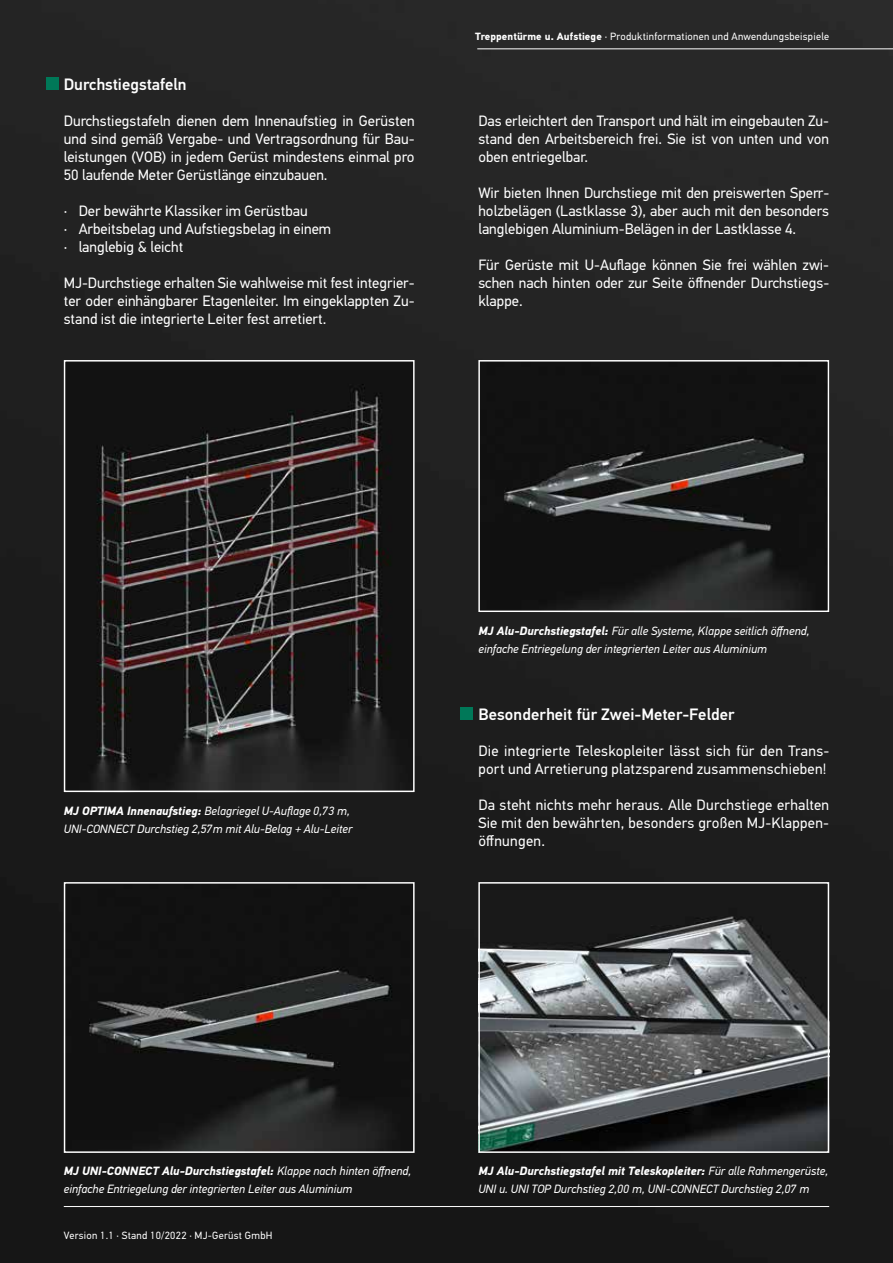
<style>
.page{position:relative;width:893px;height:1263px;background:#fff}
.page>*{position:absolute;margin:0;border:0;box-sizing:border-box;transform-origin:0 0}
.t1{font:500 16.5px "PFDIN Text Pro";color:#fff}
.t2{font:15px/18px "PFDIN Text Pro";color:#fff;text-align:justify}
.t3{font:italic 12px/18px "PFDIN Text Pro";color:#fff}
.t4{font:10.5px "PFDIN Text Pro";letter-spacing:.025em;color:#fff}
.s1{font-weight:700}
</style>
<div class="page">
<img style="left:0;top:0;width:893px;height:1263px">
<hr style="left:477px;top:48px;width:416px;height:1px;background:#fff">
<hr style="left:64px;top:1206px;width:765px;height:1px;background:#fff">
<img style="left:481px;top:885px;width:345px;height:265px">
<div style="left:478px;top:882px;width:351px;height:271px;border:2px solid #fff"></div>
<img style="left:67px;top:885px;width:345px;height:265px">
<div style="left:64px;top:882px;width:351px;height:271px;border:2px solid #fff"></div>
<img style="left:67px;top:363px;width:345px;height:426px">
<div style="left:64px;top:360px;width:351px;height:432px;border:2px solid #fff"></div>
<img style="left:481px;top:363px;width:345px;height:246px">
<div style="left:478px;top:360px;width:351px;height:252px;border:2px solid #fff"></div>
<div style="left:46px;top:77px;width:12px;height:13px;background:#007858"></div>
<div style="left:460px;top:707px;width:13px;height:13px;background:#007858"></div>
<p class="t1" style="left:64px;top:74px;width:124px">Durchstiegstafeln</p>
<p class="t2" style="left:64px;top:112px;width:352px">Durchstiegstafeln dienen dem Innenaufstieg in Gerüsten und sind gemäß Vergabe- und Vertragsordnung für Bau&shy;leistungen (VOB) in jedem Gerüst mindestens einmal pro 50 laufende Meter Gerüstlänge einzubauen.</p>
<p class="t2" style="left:64px;top:202px;width:269px;text-align:left">· Der bewährte Klassiker im Gerüstbau<br>· Arbeitsbelag und Aufstiegsbelag in einem · langlebig &amp; leicht</p>
<p class="t2" style="left:64px;top:274px;width:352px">MJ-Durchstiege erhalten Sie wahlweise mit fest integrier&shy;ter oder einhängbarer Etagenleiter. Im eingeklappten Zu&shy;stand ist die integrierte Leiter fest arretiert.</p>
<p class="t4" style="left:475px;top:30px;width:355px"><span class="s1">Treppentürme u. Aufstiege</span> · Produktinformationen und Anwendungsbeispiele</p>
<p class="t2" style="left:478px;top:112px;width:352px">Das erleichtert den Transport und hält im eingebauten Zu&shy;stand den Arbeitsbereich frei. Sie ist von unten und von oben entriegelbar.</p>
<p class="t2" style="left:478px;top:184px;width:352px">Wir bieten Ihnen Durchstiege mit den preiswerten Sperr&shy;holzbelägen (Lastklasse 3), aber auch mit den besonders langlebigen Aluminium-Belägen in der Lastklasse 4.</p>
<p class="t2" style="left:478px;top:256px;width:352px">Für Gerüste mit U-Auflage können Sie frei wählen zwi&shy;schen nach hinten oder zur Seite öffnender Durchstiegs&shy;klappe.</p>
<p class="t3" style="left:64px;top:802px;width:290px"><span class="s1">MJ OPTIMA Innenaufstieg:</span> Belagriegel U-Auflage 0,73 m,<br>UNI-CONNECT Durchstieg 2,57m mit Alu-Belag + Alu-Leiter</p>
<p class="t3" style="left:478px;top:622px;width:333px"><span class="s1">MJ Alu-Durchstiegstafel:</span> Für alle Systeme, Klappe seitlich öffnend, einfache Entriegelung der integrierten Leiter aus Aluminium</p>
<p class="t1" style="left:478px;top:704px;width:258px">Besonderheit für Zwei-Meter-Felder</p>
<p class="t2" style="left:478px;top:742px;width:352px">Die integrierte Teleskopleiter lässt sich für den Trans&shy;port und Arretierung platzsparend zusammenschieben!</p>
<p class="t2" style="left:478px;top:796px;width:352px">Da steht nichts mehr heraus. Alle Durchstiege erhalten Sie mit den bewährten, besonders großen MJ-Klappen&shy;öffnungen.</p>
<p class="t3" style="left:64px;top:1162px;width:349px"><span class="s1">MJ UNI-CONNECT Alu-Durchstiegstafel:</span> Klappe nach hinten öffnend, einfache Entriegelung der integrierten Leiter aus Aluminium</p>
<p class="t4" style="left:64px;top:1229px;width:210px">Version 1.1 · Stand 10/2022 · MJ-Gerüst GmbH</p>
<p class="t3" style="left:478px;top:1162px;width:351px"><span class="s1">MJ Alu-Durchstiegstafel mit Teleskopleiter:</span> Für alle Rahmengerüste,<br>UNI u. UNI TOP Durchstieg 2,00 m, UNI-CONNECT Durchstieg 2,07 m</p>
</div>
